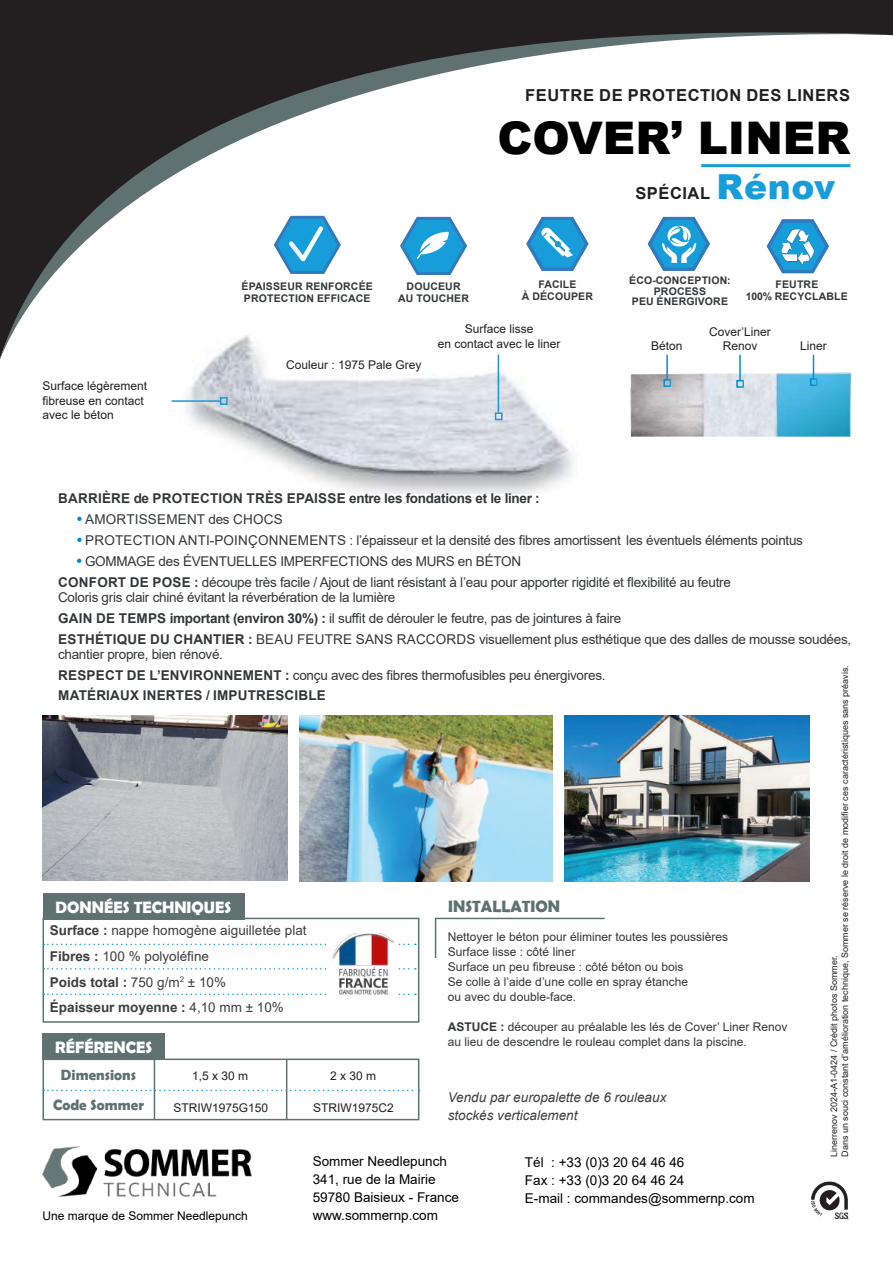
<style>
.page{position:relative;width:893px;height:1263px;background:#fff}
.page>*{position:absolute;margin:0;border:0;box-sizing:border-box;transform-origin:0 0}
.t1{font:900 45px "Arial";color:#000}
.t2{font:700 16.5px "Arial";letter-spacing:.035em;color:#231f20}
.t3{font:700 16.5px "Berlin Sans FB Demi";color:#fff}
.t4{font:700 16.5px "Berlin Sans FB Demi";color:#5f7271}
.t5{font:700 15px/30.6px "Berlin Sans FB Demi";color:#5f7271;text-align:center}
.t6{font:13.5px/21px "Arial";letter-spacing:-.02em;color:#333739}
.t7{font:13.5px/18px "Arial";color:#000}
.t8{font:700 13.5px "Arial";letter-spacing:.015em;color:#333739}
.t9{font:13.5px/26.8px "Arial";color:#3e3e3f}
.t10{font:italic 13.5px/18px "Arial";color:#3e3e3f}
.t11{font:700 13.5px "Arial";color:#3e3e3f}
.t12{font:13.5px "Arial";letter-spacing:.015em;color:#333739}
.t13{font:12px/15px "Arial";color:#333739}
.t14{font:12px/14.4px "Arial";color:#231f20;text-align:center}
.t15{font:12px "Arial";color:#000}
.t16{font:700 10.5px/12px "Arial";letter-spacing:.015em;color:#333739;text-align:center}
.t17{font:9px/10.8px "Arial";color:#231f20}
.s1{font-weight:900;font-size:34.5px;color:#179dd9}
.s2{font-weight:700;font-size:15px;color:#fff}
.s3{font-weight:700}
.s4{font-weight:400}
</style>
<div class="page">
<div style="left:0;top:0;width:893px;height:18px;background:#231f20"></div>
<svg style="left:0;top:18px;width:893px;height:354px"></svg>
<hr style="left:701px;top:164px;width:149px;height:3px;background:#179dd9">
<svg style="left:646px;top:214px;width:66px;height:58px"></svg>
<img style="left:167px;top:324px;width:463px;height:169px">
<hr style="left:498px;top:355px;width:1px;height:57px;background:#1a97d5">
<hr style="left:172px;top:400px;width:48px;height:2px;background:#1a97d5">
<div style="left:495px;top:412px;width:8px;height:8px;border:2px solid #1a97d5"></div>
<div style="left:220px;top:397px;width:8px;height:8px;border:2px solid #1a97d5"></div>
<img style="left:630px;top:372px;width:222px;height:65px">
<hr style="left:666px;top:355px;width:2px;height:25px;background:#fff">
<svg style="left:813px;top:355px;width:1px;height:23px"></svg>
<hr style="left:739px;top:355px;width:2px;height:26px;background:#fff">
<div style="left:736px;top:380px;width:8px;height:8px;border:2px solid #fff"></div>
<img style="left:43px;top:1146px;width:209px;height:50px">
<img style="left:811px;top:1181px;width:38px;height:39px">
<div style="left:43px;top:918px;width:376px;height:105px;border:2px solid #5f7271"></div>
<svg style="left:43px;top:944px;width:373px;height:1px"></svg>
<svg style="left:43px;top:993px;width:373px;height:2px"></svg>
<svg style="left:43px;top:968px;width:373px;height:1px"></svg>
<div style="left:43px;top:893px;width:201px;height:26px;background:#5f7271"></div>
<svg style="left:434px;top:917px;width:171px;height:42px"></svg>
<div style="left:43px;top:1058px;width:376px;height:62px;border:2px solid #5f7271"></div>
<div style="left:43px;top:1033px;width:122px;height:26px;background:#5f7271"></div>
<svg style="left:43px;top:1090px;width:377px;height:1px"></svg>
<hr style="left:154px;top:1059px;width:1px;height:61px;background:#5f7271">
<hr style="left:286px;top:1059px;width:1px;height:61px;background:#5f7271">
<img style="left:43px;top:715px;width:244px;height:166px">
<img style="left:300px;top:716px;width:252px;height:165px">
<div style="left:328px;top:929px;width:70px;height:76px;background:#fff"></div>
<img style="left:332px;top:933px;width:62px;height:63px">
<img style="left:565px;top:716px;width:244px;height:165px">
<svg style="left:272px;top:213px;width:71px;height:62px"></svg>
<svg style="left:398px;top:214px;width:71px;height:62px"></svg>
<svg style="left:524px;top:214px;width:66px;height:58px"></svg>
<svg style="left:765px;top:217px;width:66px;height:58px"></svg>
<img style="left:767px;top:218px;width:49px;height:49px">
<p class="t2" style="left:525px;top:84px;width:326px">FEUTRE DE PROTECTION DES LINERS</p>
<h1 class="t1" style="left:497px;top:105px;width:355px">COVER’ LINER</h1>
<p class="t14" style="left:43px;top:379px;width:106px;text-align:left">Surface légèrement fibreuse en contact avec le béton</p>
<p class="t16" style="left:242px;top:280px;width:133px;text-align:left">ÉPAISSEUR RENFORCÉE<br>PROTECTION EFFICACE</p>
<p class="t16" style="left:398px;top:280px;width:72px">DOUCEUR<br>AU TOUCHER</p>
<p class="t16" style="left:522px;top:278px;width:73px">FACILE<br>À DÉCOUPER</p>
<p class="t14" style="left:286px;top:357px;width:137px">Couleur : 1975 Pale Grey</p>
<p class="t14" style="left:438px;top:322px;width:124px">Surface lisse<br>en contact avec le liner</p>
<p class="t2" style="left:635px;top:182px;width:201px">SPÉCIAL <span class="s1">Rénov</span></p>
<p class="t16" style="left:629px;top:275px;width:103px;line-height:10.5px">ÉCO-CONCEPTION:<br>PROCESS<br>PEU ÉNERGIVORE</p>
<p class="t16" style="left:746px;top:279px;width:104px">FEUTRE<br>100% RECYCLABLE</p>
<p class="t14" style="left:651px;top:339px;width:33px">Béton</p>
<p class="t14" style="left:709px;top:324px;width:63px">Cover’Liner<br>Renov</p>
<p class="t14" style="left:800px;top:339px;width:28px">Liner</p>
<p class="t8" style="left:58px;top:489px;width:483px">BARRIÈRE de PROTECTION TRÈS EPAISSE entre les fondations et le liner :</p>
<p class="t12" style="left:77px;top:510px;width:207px"><span class="s2">•</span> AMORTISSEMENT des CHOCS</p>
<p class="t6" style="left:77px;top:530px;width:728px"><span class="s2">•</span> PROTECTION ANTI-POINÇONNEMENTS : l’épaisseur et la densité des fibres amortissent les éventuels éléments pointus</p>
<p class="t6" style="left:58px;top:551px;width:674px;text-indent:18px"><span class="s2">•</span> GOMMAGE des ÉVENTUELLES IMPERFECTIONS des MURS en BÉTON<br><span class="s3">CONFORT DE POSE :</span> découpe très facile / Ajout de liant résistant à l’eau pour apporter rigidité et flexibilité au feutre</p>
<p class="t6" style="left:58px;top:587px;width:795px">Coloris gris clair chiné évitant la réverbération de la lumière<br><span class="s3">GAIN DE TEMPS important (environ 30%) :</span> il suffit de dérouler le feutre, pas de jointures à faire<br><span class="s3">ESTHÉTIQUE DU CHANTIER :</span> BEAU FEUTRE SANS RACCORDS visuellement plus esthétique que des dalles de mousse soudées,</p>
<p class="t6" style="left:58px;top:644px;width:549px">chantier propre, bien rénové.<br><span class="s3">RESPECT DE L’ENVIRONNEMENT :</span> conçu avec des fibres thermofusibles peu énergivores.</p>
<p class="t8" style="left:58px;top:685px;width:269px">MATÉRIAUX INERTES / IMPUTRESCIBLE</p>
<p class="t17" style="left:829px;top:1157px;width:493px;rotate:-90deg">Linerrenov 2024-A1-0424 / Crédit photos Sommer.<br>Dans un souci constant d’amélioration technique, Sommer se réserve le droit de modifier ces caractéristiques sans préavis.</p>
<p class="t3" style="left:55px;top:897px;width:177px">DONNÉES TECHNIQUES</p>
<p class="t4" style="left:448px;top:897px;width:113px">INSTALLATION</p>
<p class="t9" style="left:50px;top:916px;width:258px"><span class="s3">Surface :</span> nappe homogène aiguilletée plat<br><span class="s3">Fibres :</span> 100 % polyoléfine</p>
<p class="t11" style="left:50px;top:997px;width:235px">Épaisseur moyenne : <span class="s4">4,10 mm ± 10%</span></p>
<p class="t13" style="left:448px;top:929px;width:282px">Nettoyer le béton pour éliminer toutes les poussières Surface lisse : côté liner<br>Surface un peu fibreuse : côté béton ou bois<br>Se colle à l’aide d’une colle en spray étanche<br>ou avec du double-face.</p>
<p class="t13" style="left:448px;top:1019px;width:341px"><span class="s3">ASTUCE :</span> découper au préalable les lés de Cover’ Liner Renov au lieu de descendre le rouleau complet dans la piscine.</p>
<p class="t11" style="left:50px;top:972px;width:178px">Poids total : <span class="s4">750 g/m</span><sup>2</sup> <span class="s4">± 10%</span></p>
<p class="t3" style="left:55px;top:1037px;width:98px">RÉFÉRENCES</p>
<p class="t5" style="left:53px;top:1059px;width:92px">Dimensions<br>Code Sommer</p>
<p class="t14" style="left:192px;top:1069px;width:58px">1,5 x 30 m</p>
<p class="t14" style="left:330px;top:1069px;width:48px">2 x 30 m</p>
<p class="t10" style="left:448px;top:1088px;width:220px">Vendu par europalette de 6 rouleaux stockés verticalement</p>
<p class="t14" style="left:173px;top:1100px;width:96px">STRIW1975G150</p>
<p class="t14" style="left:313px;top:1100px;width:82px">STRIW1975C2</p>
<p class="t7" style="left:313px;top:1152px;width:148px">Sommer Needlepunch<br>341, rue de la Mairie<br>59780 Baisieux - France www.sommernp.com</p>
<p class="t7" style="left:525px;top:1153px;width:231px">Tél : +33 (0)3 20 64 46 46<br>Fax : +33 (0)3 20 64 46 24<br>E-mail : commandes@sommernp.com</p>
<p class="t15" style="left:43px;top:1208px;width:207px">Une marque de Sommer Needlepunch</p>
</div>
